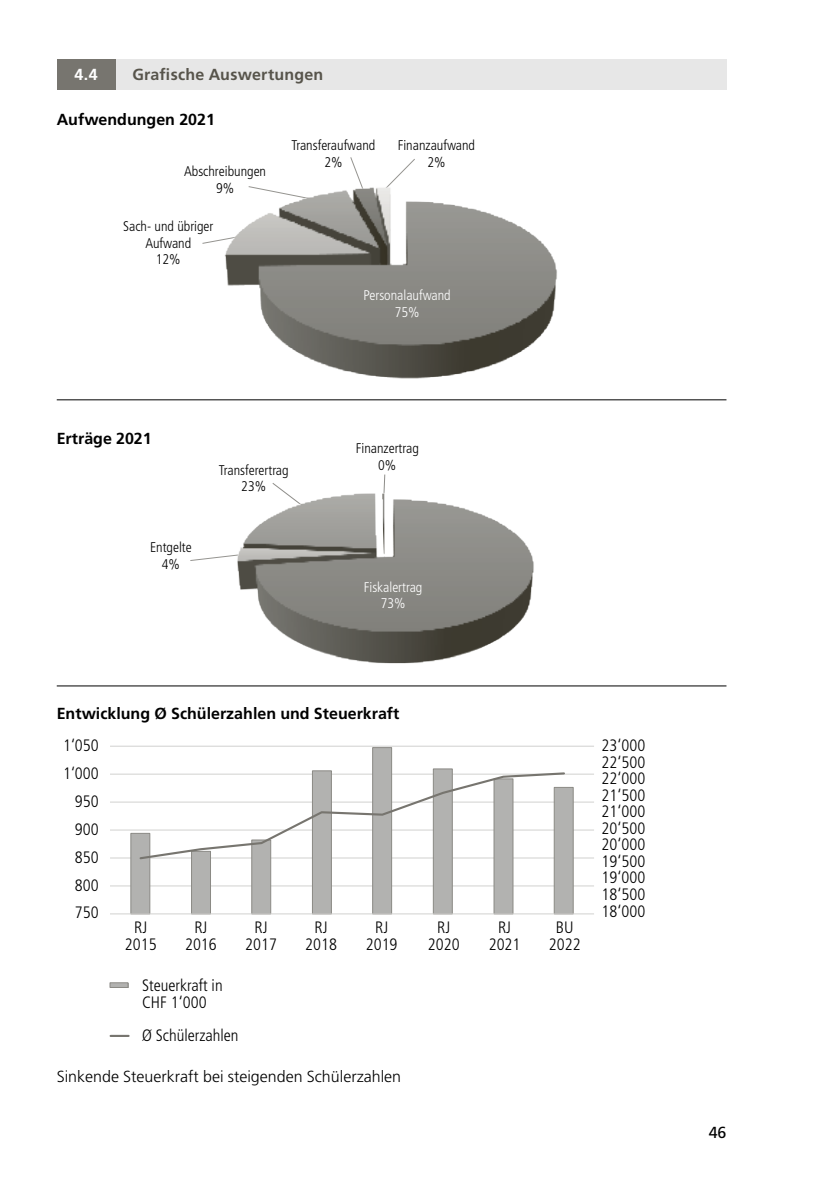
<style>
.page{position:relative;width:840px;height:1191px;background:#fff}
.page>*{position:absolute;margin:0;border:0;box-sizing:border-box;transform-origin:0 0}
.t1{font:300 condensed 16.6px/16.6px "Frutiger LT Std";color:#000;text-align:center}
.t2{font:700 16px "Frutiger LT Std";color:#000}
.t3{font:300 16px "Frutiger LT Std";color:#000}
.t4{font:700 16px "Frutiger LT Std";letter-spacing:.015em;color:#57544b}
.t5{font:700 16px "Frutiger LT Std";color:#fff}
.t6{font:16px "Frutiger LT Std";color:#000}
.t7{font:300 condensed 14px/16.8px "Frutiger LT Std";color:#000;text-align:center}
.t8{font:300 condensed 14px/16.8px "Frutiger LT Std";color:#fff;text-align:center}
</style>
<div class="page">
<div style="left:115px;top:60px;width:611px;height:30px;background:#e7e7e7"></div>
<div style="left:57px;top:60px;width:58px;height:30px;background:#77756f"></div>
<hr style="left:57px;top:399px;width:669px;height:1px;background:#000">
<hr style="left:57px;top:685px;width:669px;height:1px;background:#000">
<svg style="left:202px;top:240px;width:15px;height:4px"></svg>
<img style="left:217px;top:157px;width:340px;height:222px">
<svg style="left:190px;top:555px;width:40px;height:6px"></svg>
<img style="left:230px;top:474px;width:304px;height:190px">
<hr style="left:110px;top:885px;width:483px;height:1px;background:#d1d1cf">
<hr style="left:110px;top:857px;width:483px;height:1px;background:#d1d1cf">
<hr style="left:110px;top:829px;width:483px;height:1px;background:#d1d1cf">
<hr style="left:110px;top:801px;width:483px;height:1px;background:#d1d1cf">
<hr style="left:110px;top:774px;width:483px;height:1px;background:#d1d1cf">
<hr style="left:110px;top:746px;width:483px;height:1px;background:#d1d1cf">
<svg style="left:130px;top:747px;width:443px;height:166px"></svg>
<hr style="left:110px;top:913px;width:483px;height:1px;background:#d1d1cf">
<svg style="left:138px;top:771px;width:428px;height:89px"></svg>
<div style="left:110px;top:982px;width:18px;height:5px;background:#b2b2b0"></div>
<div style="left:110px;top:982px;width:18px;height:5px;border:1px solid #8b8a85"></div>
<hr style="left:110px;top:1034px;width:18px;height:3px;background:#77756f">
<p class="t5" style="left:74px;top:65px;width:25px">4.4</p>
<p class="t4" style="left:132px;top:65px;width:192px">Grafische Auswertungen</p>
<p class="t2" style="left:57px;top:110px;width:160px">Aufwendungen 2021</p>
<p class="t7" style="left:184px;top:163px;width:83px">Abschreibungen<br>9%</p>
<p class="t7" style="left:123px;top:218px;width:92px">Sach- und übriger<br>Aufwand<br>12%</p>
<p class="t7" style="left:291px;top:137px;width:85px">Transferaufwand<br>2%</p>
<p class="t7" style="left:397px;top:137px;width:79px">Finanzaufwand<br>2%</p>
<p class="t8" style="left:363px;top:287px;width:89px">Personalaufwand<br>75%</p>
<p class="t2" style="left:57px;top:428px;width:96px">Erträge 2021</p>
<p class="t7" style="left:150px;top:538px;width:43px">Entgelte<br>4%</p>
<p class="t7" style="left:219px;top:461px;width:71px">Transferertrag<br>23%</p>
<p class="t7" style="left:355px;top:440px;width:64px">Finanzertrag<br>0%</p>
<p class="t8" style="left:363px;top:578px;width:60px">Fiskalertrag<br>73%</p>
<p class="t2" style="left:57px;top:704px;width:344px">Entwicklung Ø Schülerzahlen und Steuerkraft</p>
<p class="t1" style="left:63px;top:732px;width:37px;line-height:27.8px;text-align:right">1‘050<br>1‘000<br>950<br>900<br>850<br>800<br>750</p>
<p class="t1" style="left:601px;top:737px;width:45px;text-align:justify">23‘000<br>22‘500<br>22‘000<br>21‘500<br>21‘000<br>20‘500<br>20‘000<br>19‘500<br>19‘000<br>18‘500<br>18‘000</p>
<p class="t1" style="left:125px;top:919px;width:33px">RJ<br>2015</p>
<p class="t1" style="left:185px;top:919px;width:33px">RJ<br>2016</p>
<p class="t1" style="left:245px;top:919px;width:33px">RJ<br>2017</p>
<p class="t1" style="left:305px;top:919px;width:33px">RJ<br>2018</p>
<p class="t1" style="left:365px;top:919px;width:33px">RJ<br>2019</p>
<p class="t1" style="left:427px;top:919px;width:33px">RJ<br>2020</p>
<p class="t1" style="left:488px;top:919px;width:33px">RJ<br>2021</p>
<p class="t1" style="left:548px;top:919px;width:33px">BU<br>2022</p>
<p class="t1" style="left:142px;top:977px;width:82px;text-align:left">Steuerkraft in<br>CHF 1‘000</p>
<p class="t1" style="left:142px;top:1027px;width:98px">Ø Schülerzahlen</p>
<p class="t3" style="left:57px;top:1067px;width:346px">Sinkende Steuerkraft bei steigenden Schülerzahlen</p>
<p class="t6" style="left:708px;top:1122px;width:19px">46</p>
</div>
